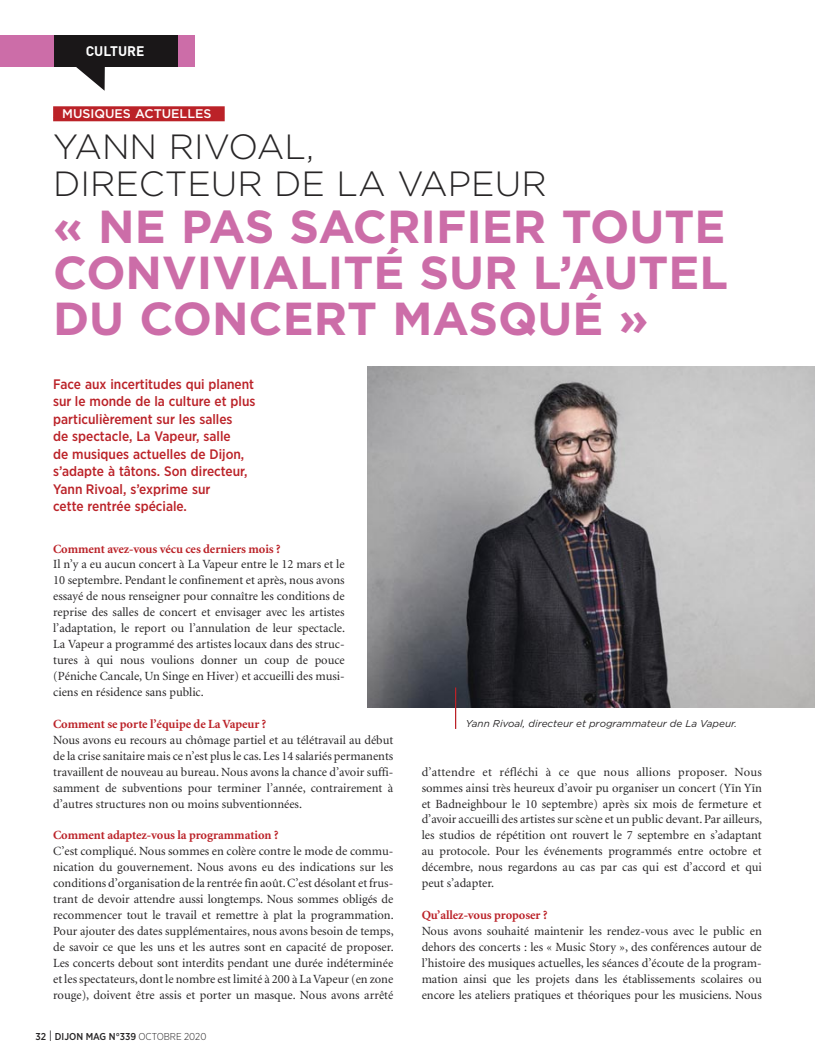
<style>
.page{position:relative;width:815px;height:1063px;background:#fff}
.page>*{position:absolute;margin:0;border:0;box-sizing:border-box;transform-origin:0 0}
.t1{font:700 46.25px/46.2px "Gotham";color:#cc6da8;text-align:justify}
.t2{font:300 35px/37.5px "Gotham";color:#272526}
.t3{font:500 13.75px/17.5px "Gotham Narrow";color:#bb2228}
.t4{font:700 13.75px "DIN";color:#fff}
.t5{font:12.5px/16px "Minion";color:#272526;text-align:justify}
.t6{font:700 12.5px "Minion";letter-spacing:-.005em;color:#bb2228}
.t7{font:500 12.5px "Gotham";color:#fff}
.t8{font:italic 10px "Gotham";color:#272526}
.t9{font:500 10px "Gotham Narrow";color:#272526}
.s1{color:#bb2228}
.s2{font-weight:300;font-size:15px}
.s3{font-weight:300}
.s4{font-family:"Minion Pro"}
</style>
<div class="page">
<img style="left:367px;top:367px;width:448px;height:340px">
<hr style="left:455px;top:687px;width:1px;height:42px;background:#bb2228">
<div style="left:177px;top:35px;width:18px;height:32px;background:#cc6da8"></div>
<div style="left:53px;top:35px;width:124px;height:32px;background:#1a1718"></div>
<svg style="left:76px;top:67px;width:29px;height:24px"></svg>
<div style="left:0;top:35px;width:53px;height:32px;background:#cc6da8"></div>
<div style="left:53px;top:106px;width:172px;height:15px;background:#bb2228"></div>
<p class="t4" style="left:86px;top:46px;width:60px">CULTURE</p>
<p class="t7" style="left:53px;top:109px;width:173px"><span class="s1">X</span>MUSIQUES ACTUELLES <span class="s1">X</span></p>
<p class="t2" style="left:53px;top:131px;width:495px">YANN RIVOAL,<br>DIRECTEUR DE LA VAPEUR</p>
<p class="t1" style="left:53px;top:206px;width:677px">« NE PAS SACRIFIER TOUTE CONVIVIALITÉ SUR L’AUTEL DU CONCERT MASQUÉ »</p>
<p class="t3" style="left:53px;top:376px;width:204px">Face aux incertitudes qui planent sur le monde de la culture et plus particulièrement sur les salles<br>de spectacle, La Vapeur, salle<br>de musiques actuelles de Dijon, s’adapte à tâtons. Son directeur,<br>Yann Rivoal, s’exprime sur<br>cette rentrée spéciale.</p>
<p class="t6" style="left:53px;top:544px;width:229px">Comment avez-vous vécu ces derniers mois ?</p>
<p class="t5" style="left:53px;top:558px;width:293px">Il n’y a eu aucun concert à La Vapeur entre le 12 mars et le 10 septembre. Pendant le confinement et après, nous avons essayé de nous renseigner pour connaître les conditions de reprise des salles de concert et envisager avec les artistes l’adaptation, le report ou l’annulation de leur spectacle.<br>La Vapeur a programmé des artistes locaux dans des struc&shy;tures à qui nous voulions donner un coup de pouce (Péniche Cancale, Un Singe en Hiver) et accueilli des musi&shy;ciens en résidence sans public.</p>
<p class="t6" style="left:53px;top:719px;width:215px">Comment se porte l’équipe de La Vapeur ?</p>
<p class="t5" style="left:53px;top:733px;width:342px">Nous avons eu recours au chômage partiel et au télétravail au début de la crise sanitaire mais ce n’est plus le cas. Les 14 salariés permanents travaillent de nouveau au bureau. Nous avons la chance d’avoir suffi&shy;samment de subventions pour terminer l’année, contrairement à d’autres structures non ou moins subventionnées.</p>
<p class="t6" style="left:53px;top:831px;width:227px">Comment adaptez-vous la programmation ?</p>
<p class="t5" style="left:53px;top:844px;width:342px">C’est compliqué. Nous sommes en colère contre le mode de commu&shy;nication du gouvernement. Nous avons eu des indications sur les conditions d’organisation de la rentrée fin août. C’est désolant et frus&shy;trant de devoir attendre aussi longtemps. Nous sommes obligés de recommencer tout le travail et remettre à plat la programmation.<br>Pour ajouter des dates supplémentaires, nous avons besoin de temps, de savoir ce que les uns et les autres sont en capacité de proposer.<br>Les concerts debout sont interdits pendant une durée indéterminée et les spectateurs, dont le nombre est limité à 200 à La Vapeur (en zone rouge), doivent être assis et porter un masque. Nous avons arrêté</p>
<p class="t9" style="left:35px;top:1032px;width:172px">32 <span class="s2">I</span> DIJON MAG N°339 <span class="s3">OCTOBRE 2020</span></p>
<p class="t8" style="left:466px;top:720px;width:273px">Yann Rivoal, directeur et programmateur de La Vapeur.</p>
<p class="t5" style="left:422px;top:765px;width:342px">d’attendre et réfléchi à ce que nous allions proposer. Nous sommes ainsi très heureux d’avoir pu organiser un concert (Y<span class="s4">ī</span>n Y<span class="s4">ī</span>n et Badneighbour le 10 septembre) après six mois de fermeture et d’avoir accueilli des artistes sur scène et un public devant. Par ailleurs, les studios de répétition ont rouvert le 7 septembre en s’adaptant au protocole. Pour les événements programmés entre octobre et décembre, nous regardons au cas par cas qui est d’accord et qui peut s’adapter.</p>
<p class="t6" style="left:422px;top:910px;width:127px">Qu’allez-vous proposer ?</p>
<p class="t5" style="left:422px;top:924px;width:342px">Nous avons souhaité maintenir les rendez-vous avec le public en dehors des concerts : les « Music Story », des conférences autour de l’histoire des musiques actuelles, les séances d’écoute de la program&shy;mation ainsi que les projets dans les établissements scolaires ou encore les ateliers pratiques et théoriques pour les musiciens. Nous</p>
</div>
